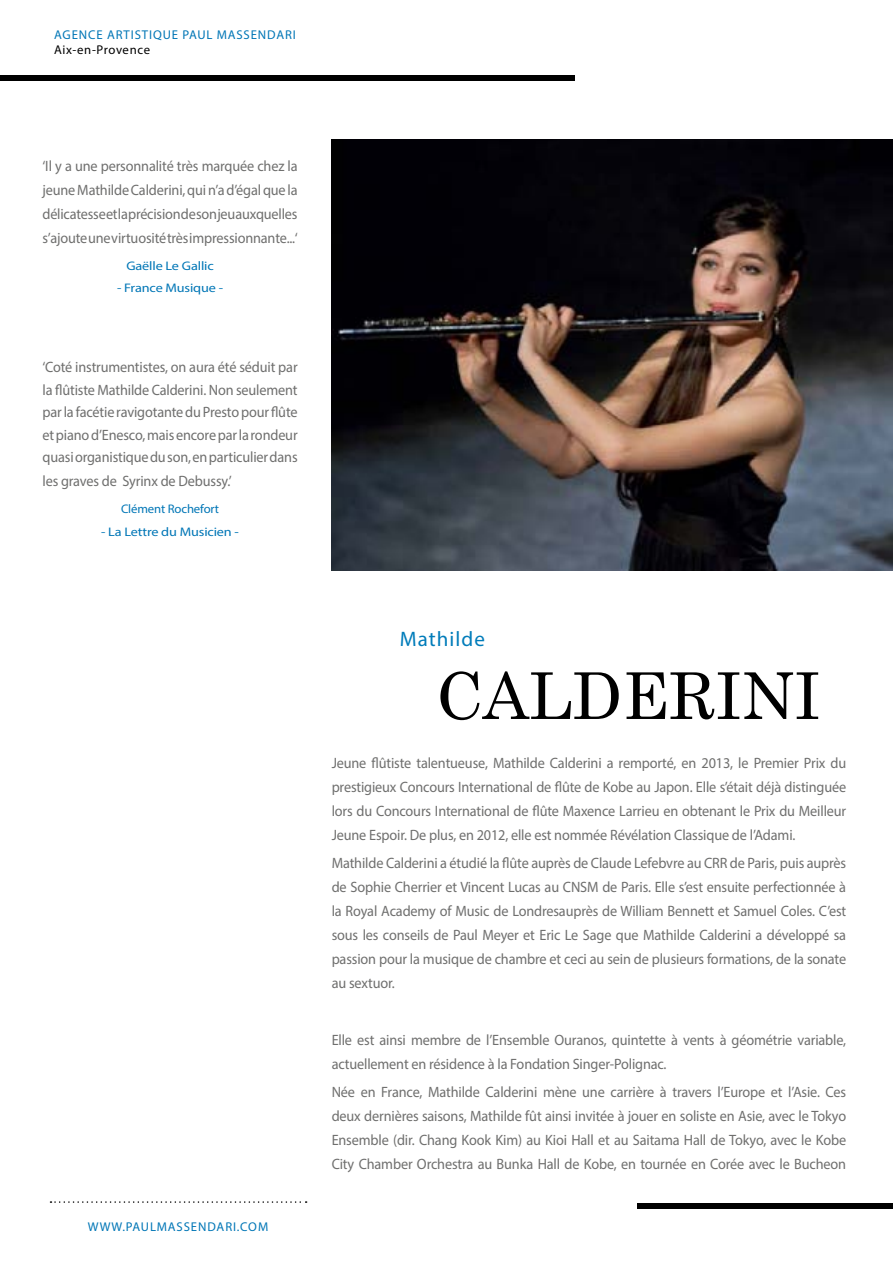
<style>
.page{position:relative;width:893px;height:1263px;background:#fff}
.page>*{position:absolute;margin:0;border:0;box-sizing:border-box;transform-origin:0 0}
.t1{font:64.5px "Century";color:#000}
.t2{font:21px "Myriad Pro";letter-spacing:.05em;color:#007cba}
.t3{font:15px/24px "Myriad Pro";letter-spacing:-.01em;color:#6f6f6e;text-align:justify;scale:.95 1}
.t4{font:12.75px "Myriad Pro";letter-spacing:.07em;color:#0076b6}
.t5{font:12.75px "Myriad Pro";letter-spacing:.045em;color:#000}
.t6{font:12.45px "Myriad Pro";letter-spacing:-.01em;color:#0076b6;scale:1.14 1}
.t7{font:12.45px "Myriad Pro";letter-spacing:-.01em;color:#0076b6}
</style>
<div class="page">
<img style="left:332px;top:139px;width:561px;height:431px">
<div style="left:0;top:75px;width:574px;height:6px;background:#000"></div>
<div style="left:638px;top:1203px;width:255px;height:6px;background:#000"></div>
<svg style="left:50px;top:1201px;width:257px;height:2px"></svg>
<p class="t4" style="left:54px;top:26px;width:243px">AGENCE ARTISTIQUE PAUL MASSENDARI</p>
<p class="t5" style="left:54px;top:42px;width:98px">Aix-en-Provence</p>
<p class="t3" style="left:43px;top:154px;width:270px">‘Il y a une personnalité très marquée chez la jeune Mathilde Calderini, qui n’a d’égal que la délicatesse et la précision de son jeu auxquelles s’ajoute une virtuosité très impressionnante... ‘</p>
<p class="t6" style="left:126px;top:258px;width:78px">Gaëlle Le Gallic</p>
<p class="t6" style="left:117px;top:280px;width:95px">- France Musique -</p>
<p class="t3" style="left:43px;top:356px;width:270px;line-height:22.5px">‘Coté instrumentistes, on aura été séduit par la flûtiste Mathilde Calderini. Non seulement par la facétie ravigotante du Presto pour flûte et piano d’Enesco, mais encore par la rondeur quasi organistique du son, en particulier dans</p>
<p class="t3" style="left:43px;top:469px;width:201px">les graves de Syrinx de Debussy.’</p>
<p class="t7" style="left:121px;top:501px;width:100px">Clément Rochefort</p>
<p class="t6" style="left:101px;top:524px;width:122px">- La Lettre du Musicien -</p>
<p class="t4" style="left:88px;top:1219px;width:182px">WWW.PAULMASSENDARI.COM</p>
<h2 class="t2" style="left:400px;top:626px;width:87px">Mathilde</h2>
<h1 class="t1" style="left:436px;top:641px;width:386px">CALDERINI</h1>
<p class="t3" style="left:332px;top:751px;width:543px">Jeune flûtiste talentueuse, Mathilde Calderini a remporté, en 2013, le Premier Prix du prestigieux Concours International de flûte de Kobe au Japon. Elle s’était déjà distinguée lors du Concours International de flûte Maxence Larrieu en obtenant le Prix du Meilleur Jeune Espoir. De plus, en 2012, elle est nommée Révélation Classique de l’Adami.</p>
<p class="t3" style="left:332px;top:851px;width:543px">Mathilde Calderini a étudié la flûte auprès de Claude Lefebvre au CRR de Paris, puis auprès de Sophie Cherrier et Vincent Lucas au CNSM de Paris. Elle s’est ensuite perfectionnée à la Royal Academy of Music de Londresauprès de William Bennett et Samuel Coles. C’est sous les conseils de Paul Meyer et Eric Le Sage que Mathilde Calderini a développé sa passion pour la musique de chambre et ceci au sein de plusieurs formations, de la sonate au sextuor.</p>
<p class="t3" style="left:332px;top:1028px;width:543px">Elle est ainsi membre de l’Ensemble Ouranos, quintette à vents à géométrie variable, actuellement en résidence à la Fondation Singer-Polignac.</p>
<p class="t3" style="left:332px;top:1080px;width:543px">Née en France, Mathilde Calderini mène une carrière à travers l’Europe et l’Asie. Ces deux dernières saisons, Mathilde fût ainsi invitée à jouer en soliste en Asie, avec le Tokyo Ensemble (dir. Chang Kook Kim) au Kioi Hall et au Saitama Hall de Tokyo, avec le Kobe City Chamber Orchestra au Bunka Hall de Kobe, en tournée en Corée avec le Bucheon</p>
</div>
